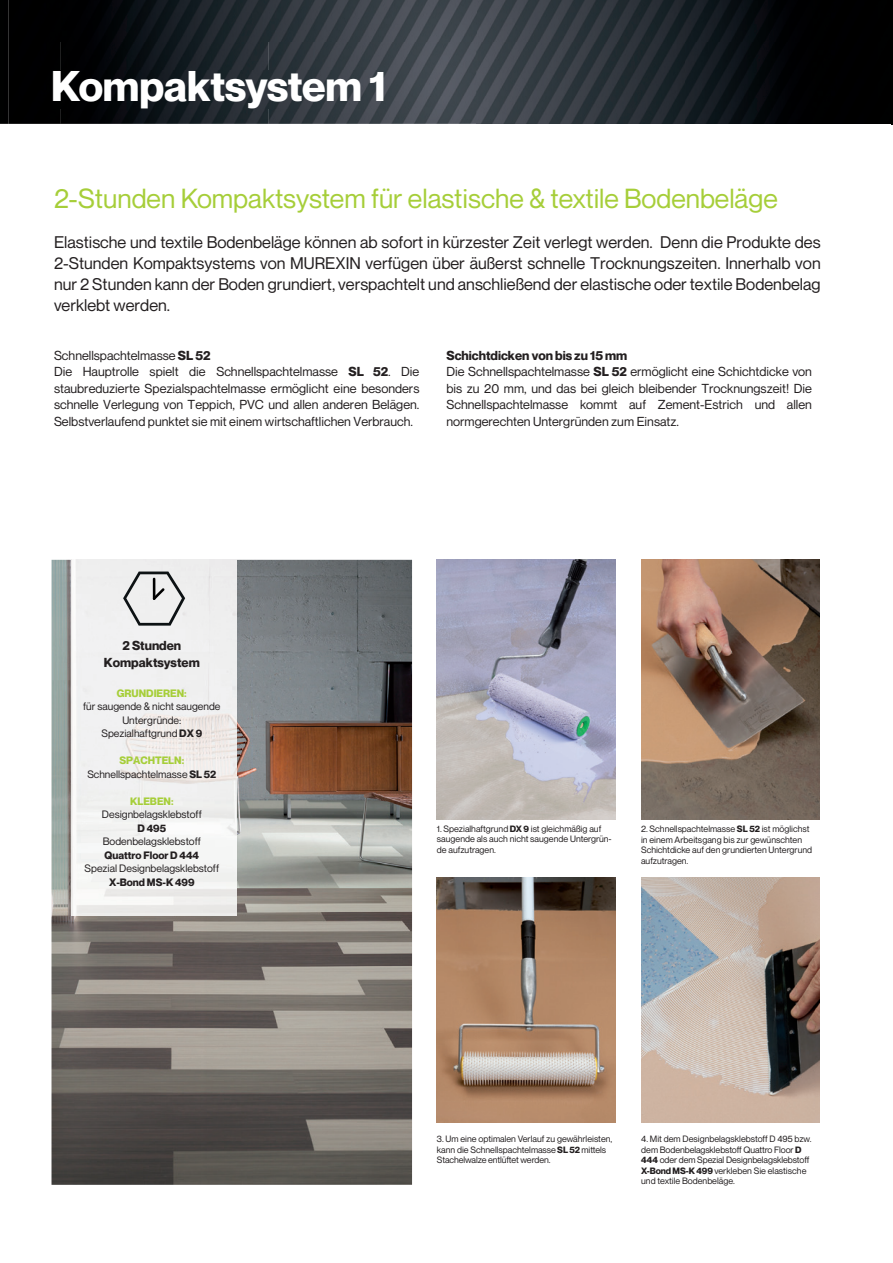
<style>
.page{position:relative;width:893px;height:1263px;background:#fff}
.page>*{position:absolute;margin:0;border:0;box-sizing:border-box;transform-origin:0 0}
.t1{font:700 42px "Neue Montreal";letter-spacing:-.005em;color:#fff}
.t2{font:27px "Neue Montreal";color:#a6ce39}
.t3{font:16.5px/21px "Neue Montreal";color:#231f20;text-align:justify}
.t4{font:12.75px/16.5px "Neue Montreal";color:#231f20}
.t5{font:700 12.75px/16.5px "Neue Montreal";color:#231f20;text-align:center}
.t6{font:10.5px/13.5px "Neue Montreal";color:#231f20;text-align:center}
.t7{font:700 10.5px "Neue Montreal";color:#231f20}
.t8{font:700 10.5px "Neue Montreal";color:#a6ce39}
.t9{font:9px/10.5px "Neue Montreal";color:#231f20}
.s1{font-weight:700}
.s2{font-weight:700;color:#a6ce39}
</style>
<div class="page">
<img style="left:437px;top:877px;width:178px;height:246px">
<img style="left:641px;top:560px;width:179px;height:259px">
<img style="left:641px;top:877px;width:179px;height:246px">
<img style="left:437px;top:560px;width:178px;height:259px">
<img style="left:52px;top:560px;width:360px;height:625px">
<img style="left:71px;top:560px;width:166px;height:355px">
<svg style="left:123px;top:571px;width:62px;height:55px"></svg>
<img style="left:9px;top:0;width:883px;height:124px">
<img style="left:892px;top:0;width:1px;height:124px">
<img style="left:54px;top:71px;width:330px;height:37px">
<h1 class="t1" style="left:52px;top:60px;width:336px">Kompaktsystem 1</h1>
<h2 class="t2" style="left:54px;top:182px;width:725px">2-Stunden Kompaktsystem für elastische &amp; textile Bodenbeläge</h2>
<p class="t3" style="left:54px;top:231px;width:768px">Elastische und textile Bodenbeläge können ab sofort in kürzester Zeit verlegt werden. Denn die Produkte des 2-Stunden Kompaktsystems von MUREXIN verfügen über äußerst schnelle Trocknungszeiten. Innerhalb von nur 2 Stunden kann der Boden grundiert, verspachtelt und anschließend der elastische oder textile Bodenbelag verklebt werden.</p>
<p class="t4" style="left:54px;top:347px;width:367px">Schnellspachtelmasse <span class="s1">SL 52<br></span>Die Hauptrolle spielt die Schnellspachtelmasse <span class="s1">SL 52</span>. Die staubreduzierte Spezialspachtelmasse ermöglicht eine besonders schnelle Verlegung von Teppich, PVC und allen anderen Belägen.<br>Selbstverlaufend punktet sie mit einem wirtschaftlichen Verbrauch.</p>
<p class="t4" style="left:446px;top:347px;width:367px"><span class="s1">Schichtdicken von bis zu 15 mm<br></span>Die Schnellspachtelmasse <span class="s1">SL 52</span> ermöglicht eine Schichtdicke von bis zu 20 mm, und das bei gleich bleibender Trocknungszeit! Die Schnellspachtelmasse kommt auf Zement-Estrich und allen normgerechten Untergründen zum Einsatz.</p>
<h3 class="t5" style="left:104px;top:637px;width:97px">2 Stunden<br>Kompaktsystem</h3>
<p class="t8" style="left:117px;top:686px;width:71px">GRUNDIEREN:</p>
<p class="t6" style="left:83px;top:700px;width:139px">für saugende &amp; nicht saugende<br>Untergründe:<br>Spezialhaftgrund <span class="s1">DX 9</span></p>
<p class="t6" style="left:87px;top:754px;width:130px"><span class="s2">SPACHTELN:<br></span>Schnellspachtelmasse <span class="s1">SL 52</span></p>
<p class="t8" style="left:130px;top:794px;width:45px">KLEBEN:</p>
<p class="t6" style="left:102px;top:808px;width:101px">Designbelagsklebstoff</p>
<p class="t7" style="left:138px;top:821px;width:30px">D 495</p>
<p class="t6" style="left:103px;top:835px;width:99px">Bodenbelagsklebstoff</p>
<p class="t7" style="left:105px;top:848px;width:96px">Quattro Floor D 444</p>
<p class="t6" style="left:85px;top:862px;width:136px">Spezial Designbelagsklebstoff</p>
<p class="t7" style="left:109px;top:875px;width:87px">X-Bond MS-K 499</p>
<p class="t9" style="left:437px;top:823px;width:176px">1. Spezialhaftgrund <span class="s1">DX 9</span> ist gleichmäßig auf saugende als auch nicht saugende Untergrün&shy;de aufzutragen.</p>
<p class="t9" style="left:641px;top:824px;width:173px">2. Schnellspachtelmasse <span class="s1">SL 52</span> ist möglichst in einem Arbeitsgang bis zur gewünschten Schichtdicke auf den grundierten Untergrund aufzutragen.</p>
<p class="t9" style="left:437px;top:1134px;width:177px">3. Um eine optimalen Verlauf zu gewährleisten, kann die Schnellspachtelmasse <span class="s1">SL 52</span> mittels<br>Stachelwalze entlüftet werden.</p>
<p class="t9" style="left:641px;top:1134px;width:172px">4. Mit dem Designbelagsklebstoff D 495 bzw. dem Bodenbelagsklebstoff Quattro Floor <span class="s1">D 444</span> oder dem Spezial Designbelagsklebstoff <span class="s1">X-Bond MS-K 499</span> verkleben Sie elastische und textile Bodenbeläge.</p>
</div>
